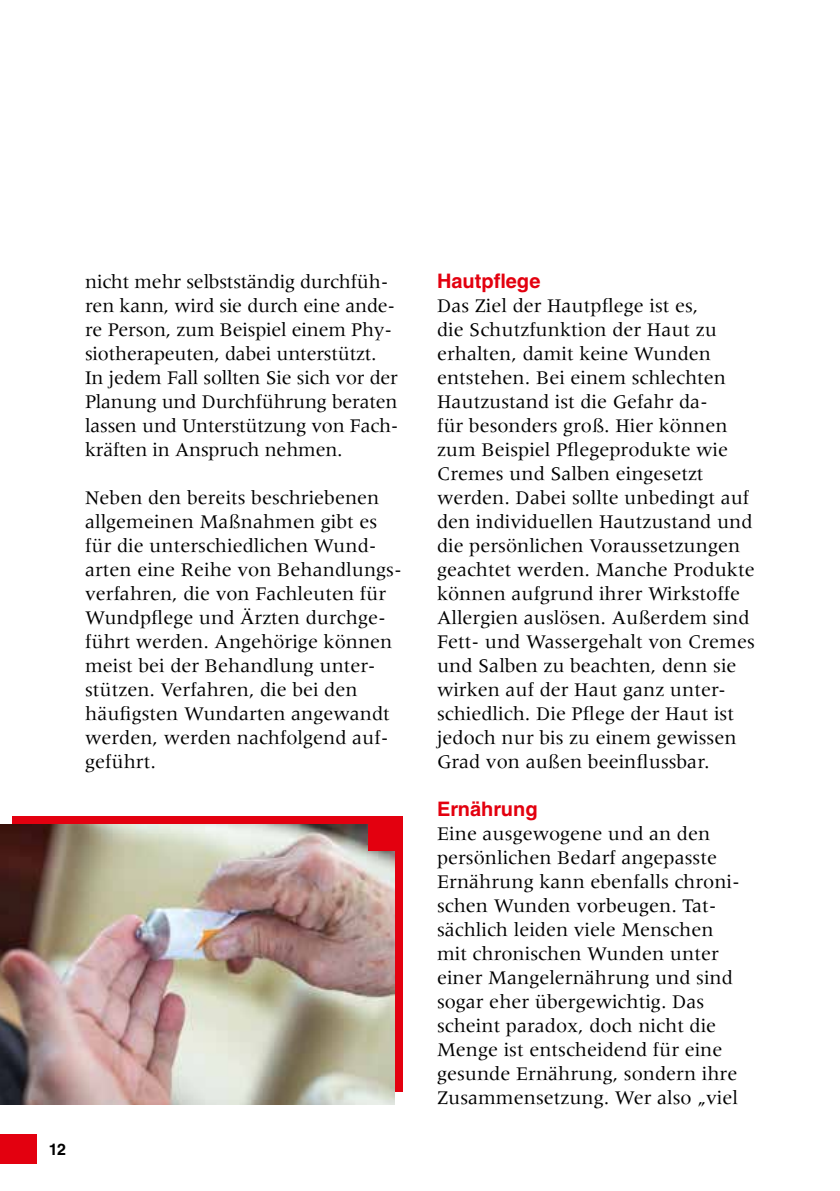
<style>
.page{position:relative;width:840px;height:1191px;background:#fff}
.page>*{position:absolute;margin:0;border:0;box-sizing:border-box;transform-origin:0 0}
.t1{font:20px/24px "Meridien LT Std";color:#000}
.t2{font:700 20px "Helvetica LT Std";color:#e3000f}
.t3{font:700 16px "Helvetica LT Std";color:#000}
</style>
<div class="page">
<div style="left:0;top:1134px;width:37px;height:30px;background:#e3000f"></div>
<div style="left:12px;top:816px;width:391px;height:275px;background:#e3000f"></div>
<img style="left:0;top:825px;width:394px;height:279px">
<div style="left:369px;top:816px;width:34px;height:34px;background:#e3000f"></div>
<p class="t1" style="left:85px;top:270px;width:315px">nicht mehr selbstständig durchfüh&shy;ren kann, wird sie durch eine ande&shy;re Person, zum Beispiel einem Phy&shy;siotherapeuten, dabei unterstützt.<br>In jedem Fall sollten Sie sich vor der Planung und Durchführung beraten lassen und Unterstützung von Fach&shy;kräften in Anspruch nehmen.</p>
<p class="t1" style="left:85px;top:486px;width:318px">Neben den bereits beschriebenen allgemeinen Maßnahmen gibt es für die unterschiedlichen Wund&shy;arten eine Reihe von Behandlungs&shy;verfahren, die von Fachleuten für<br>Wundpflege und Ärzten durchge&shy;führt werden. Angehörige können meist bei der Behandlung unter&shy;stützen. Verfahren, die bei den häufigsten Wundarten angewandt werden, werden nachfolgend auf&shy;geführt.</p>
<p class="t3" style="left:49px;top:1139px;width:19px">12</p>
<p class="t2" style="left:437px;top:269px;width:105px">Hautpflege</p>
<p class="t1" style="left:437px;top:294px;width:319px">Das Ziel der Hautpflege ist es,<br>die Schutzfunktion der Haut zu erhalten, damit keine Wunden entstehen. Bei einem schlechten<br>Hautzustand ist die Gefahr da-<br>für besonders groß. Hier können zum Beispiel Pflegeprodukte wie<br>Cremes und Salben eingesetzt werden. Dabei sollte unbedingt auf den individuellen Hautzustand und die persönlichen Voraussetzungen geachtet werden. Manche Produkte können aufgrund ihrer Wirkstoffe<br>Allergien auslösen. Außerdem sind<br>Fett- und Wassergehalt von Cremes und Salben zu beachten, denn sie wirken auf der Haut ganz unter&shy;schiedlich. Die Pflege der Haut ist jedoch nur bis zu einem gewissen<br>Grad von außen beeinflussbar.</p>
<p class="t2" style="left:437px;top:797px;width:102px">Ernährung</p>
<p class="t1" style="left:437px;top:822px;width:304px">Eine ausgewogene und an den persönlichen Bedarf angepasste<br>Ernährung kann ebenfalls chroni&shy;schen Wunden vorbeugen. Tat&shy;sächlich leiden viele Menschen mit chronischen Wunden unter einer Mangelernährung und sind sogar eher übergewichtig. Das scheint paradox, doch nicht die<br>Menge ist entscheidend für eine gesunde Ernährung, sondern ihre<br>Zusammensetzung. Wer also „viel</p>
</div>
